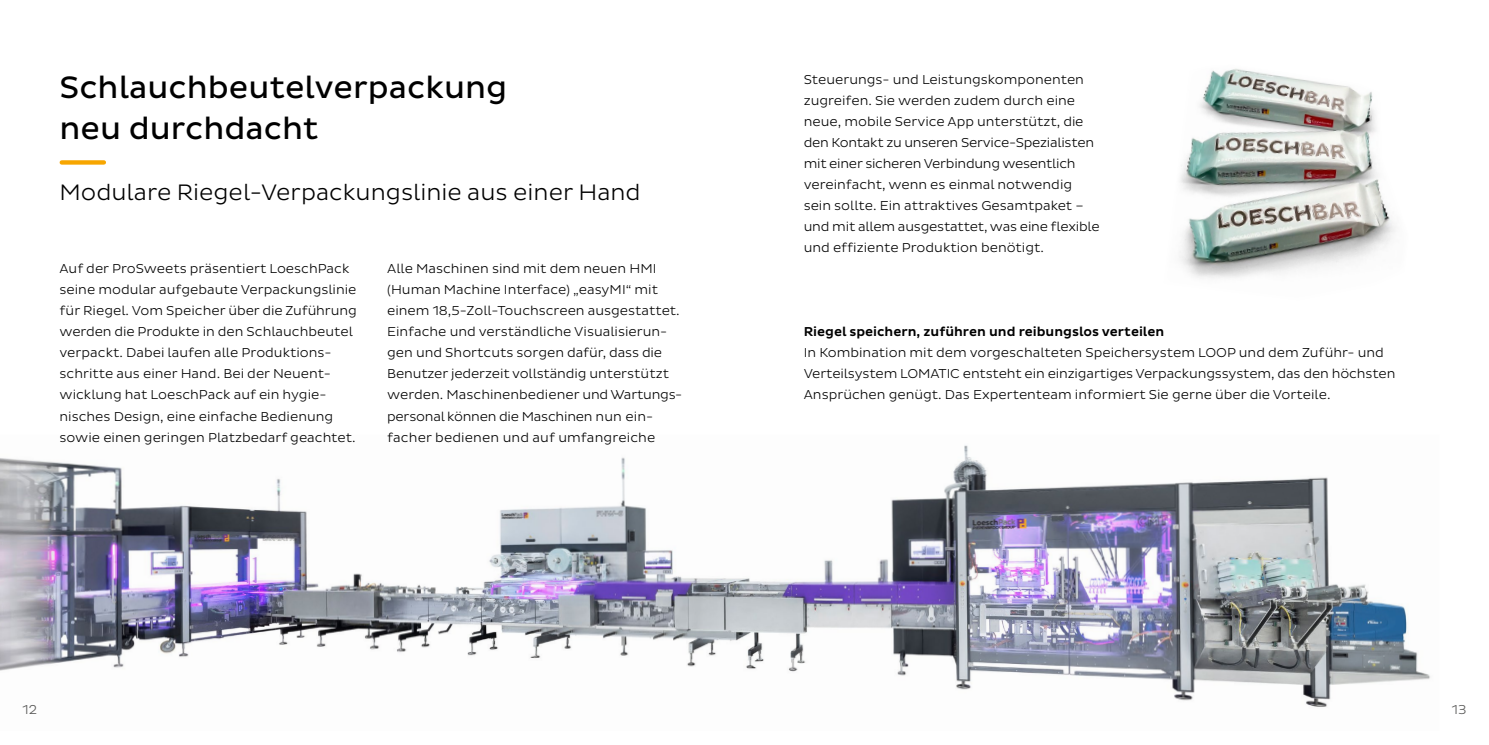
<style>
.page{position:relative;width:1489px;height:745px;background:#fff}
.page>*{position:absolute;margin:0;border:0;box-sizing:border-box;transform-origin:0 0}
.t1{font:31.5px/40.2px "Pluto Sans";color:#000}
.t2{font:300 22.75px "Pluto Sans";color:#000}
.t3{font:300 13.12px/21px "Pluto Sans";color:#000}
.t4{font:500 13.12px "Pluto Sans";color:#000}
.t5{font:300 13.12px "Pluto Sans";color:#575756}
</style>
<div class="page">
<img style="left:1179px;top:68px;width:217px;height:210px">
<img style="left:0;top:445px;width:1430px;height:262px">
<svg style="left:62px;top:160px;width:42px;height:4px"></svg>
<h1 class="t1" style="left:60px;top:67px;width:449px">Schlauchbeutelverpackung neu durchdacht</h1>
<h2 class="t2" style="left:60px;top:179px;width:582px">Modulare Riegel-Verpackungslinie aus einer Hand</h2>
<p class="t3" style="left:60px;top:258px;width:299px">Auf der ProSweets präsentiert LoeschPack seine modular aufgebaute Verpackungslinie für Riegel. Vom Speicher über die Zuführung werden die Produkte in den Schlauchbeutel verpackt. Dabei laufen alle Produktions&shy;schritte aus einer Hand. Bei der Neuent&shy;wicklung hat LoeschPack auf ein hygie&shy;nisches Design, eine einfache Bedienung sowie einen geringen Platzbedarf geachtet.</p>
<p class="t3" style="left:387px;top:258px;width:297px">Alle Maschinen sind mit dem neuen HMI (Human Machine Interface) „easyMI“ mit einem 18,5-Zoll-Touchscreen ausgestattet.<br>Einfache und verständliche Visualisierun&shy;gen und Shortcuts sorgen dafür, dass die Benutzer jederzeit vollständig unterstützt werden. Maschinenbediener und Wartungs&shy;personal können die Maschinen nun ein&shy;facher bedienen und auf umfangreiche</p>
<p class="t3" style="left:803px;top:69px;width:298px">Steuerungs- und Leistungskomponenten zugreifen. Sie werden zudem durch eine neue, mobile Service App unterstützt, die den Kontakt zu unseren Service-Spezialisten mit einer sicheren Verbindung wesentlich vereinfacht, wenn es einmal notwendig sein sollte. Ein attraktives Gesamtpaket – und mit allem ausgestattet, was eine flexible und effiziente Produktion benötigt.</p>
<p class="t4" style="left:803px;top:324px;width:362px">Riegel speichern, zuführen und reibungslos verteilen</p>
<p class="t3" style="left:803px;top:342px;width:593px">In Kombination mit dem vorgeschalteten Speichersystem LOOP und dem Zuführ- und<br>Verteilsystem LOMATIC entsteht ein einzigartiges Verpackungssystem, das den höchsten<br>Ansprüchen genügt. Das Expertenteam informiert Sie gerne über die Vorteile.</p>
<p class="t5" style="left:23px;top:701px;width:16px">12</p>
<p class="t5" style="left:1451px;top:701px;width:16px">13</p>
</div>
